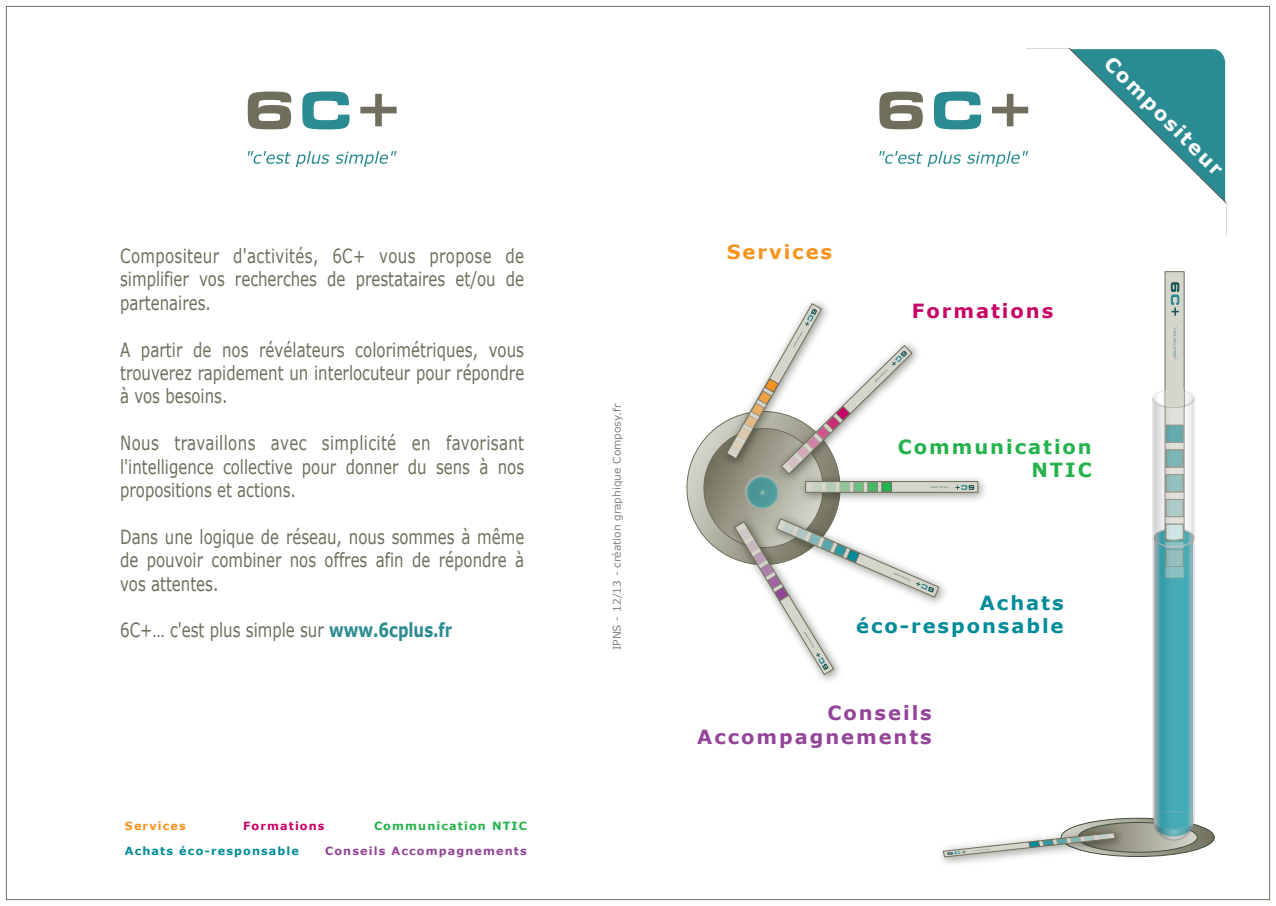
<style>
.page{position:relative;width:1276px;height:906px;background:#fff}
.page>*{position:absolute;margin:0;border:0;box-sizing:border-box;transform-origin:0 0}
.t1{font:19.5px/23.4px "Verdana";color:#706e5c;text-align:justify;scale:.77 1}
.t2{font:700 19.5px/23.4px "Verdana";letter-spacing:.1em;color:#944599;text-align:right}
.t3{font:700 19.5px/23.4px "Verdana";letter-spacing:.1em;color:#008b99;text-align:right}
.t4{font:700 19.5px/23.4px "Verdana";letter-spacing:.1em;color:#23b24b;text-align:right}
.t5{font:700 19.5px "Verdana";color:#fff}
.t6{font:700 19.5px "Verdana";letter-spacing:.1em;color:#c70266}
.t7{font:700 19.5px "Verdana";letter-spacing:.1em;color:#f7931d}
.t8{font:700 11.25px "Verdana";letter-spacing:.1em;color:#944599}
.t9{font:700 11.25px "Verdana";letter-spacing:.1em;color:#008b99}
.t10{font:700 11.25px "Verdana";letter-spacing:.1em;color:#23b24b}
.t11{font:700 11.25px "Verdana";letter-spacing:.1em;color:#c70266}
.t12{font:700 11.25px "Verdana";letter-spacing:.1em;color:#f7931d}
.t13{font:10.65px "Verdana";color:#808285}
.s1{font-weight:700;color:#2a8c92}
</style>
<div class="page">
<div style="left:6px;top:6px;width:632px;height:893px;background:#fff;border:1px solid #706e5c"></div>
<svg style="left:879px;top:151px;width:82px;height:16px"></svg>
<svg style="left:967px;top:151px;width:61px;height:16px"></svg>
<svg style="left:879px;top:92px;width:44px;height:37px"></svg>
<svg style="left:934px;top:91px;width:47px;height:38px"></svg>
<svg style="left:992px;top:94px;width:36px;height:32px"></svg>
<svg style="left:686px;top:271px;width:528px;height:586px"></svg>
<svg style="left:248px;top:151px;width:81px;height:16px"></svg>
<svg style="left:335px;top:151px;width:61px;height:16px"></svg>
<svg style="left:248px;top:92px;width:43px;height:37px"></svg>
<svg style="left:302px;top:91px;width:47px;height:38px"></svg>
<svg style="left:360px;top:94px;width:36px;height:32px"></svg>
<svg style="left:1066px;top:47px;width:161px;height:158px"></svg>
<p class="t1" style="left:120px;top:243px;width:526px">Compositeur d'activités, 6C+ vous propose de simplifier vos recherches de prestataires et/ou de partenaires.</p>
<p class="t1" style="left:120px;top:337px;width:526px">A partir de nos révélateurs colorimétriques, vous trouverez rapidement un interlocuteur pour répondre à vos besoins.</p>
<p class="t1" style="left:120px;top:431px;width:526px">Nous travaillons avec simplicité en favorisant l'intelligence collective pour donner du sens à nos propositions et actions.</p>
<p class="t1" style="left:120px;top:524px;width:526px">Dans une logique de réseau, nous sommes à même de pouvoir combiner nos offres afin de répondre à vos attentes.</p>
<p class="t1" style="left:120px;top:618px;width:433px">6C+… c'est plus simple sur <span class="s1">www.6cplus.fr</span></p>
<p class="t12" style="left:125px;top:818px;width:62px">Services</p>
<p class="t11" style="left:243px;top:818px;width:83px">Formations</p>
<p class="t10" style="left:374px;top:818px;width:154px">Communication NTIC</p>
<p class="t9" style="left:125px;top:843px;width:176px">Achats éco-responsable</p>
<p class="t8" style="left:325px;top:843px;width:203px">Conseils Accompagnements</p>
<p class="t13" style="left:610px;top:650px;width:248px;rotate:-90deg">IPNS - 12/13 - création graphique Composy.fr</p>
<p class="t7" style="left:726px;top:240px;width:107px">Services</p>
<p class="t6" style="left:912px;top:298px;width:143px">Formations</p>
<p class="t5" style="left:1116px;top:51px;width:160px;rotate:45deg">Compositeur</p>
<p class="t4" style="left:898px;top:434px;width:195px">Communication<br>NTIC</p>
<p class="t3" style="left:856px;top:590px;width:209px">Achats éco-responsable</p>
<p class="t2" style="left:697px;top:701px;width:236px">Conseils<br>Accompagnements</p>
</div>
